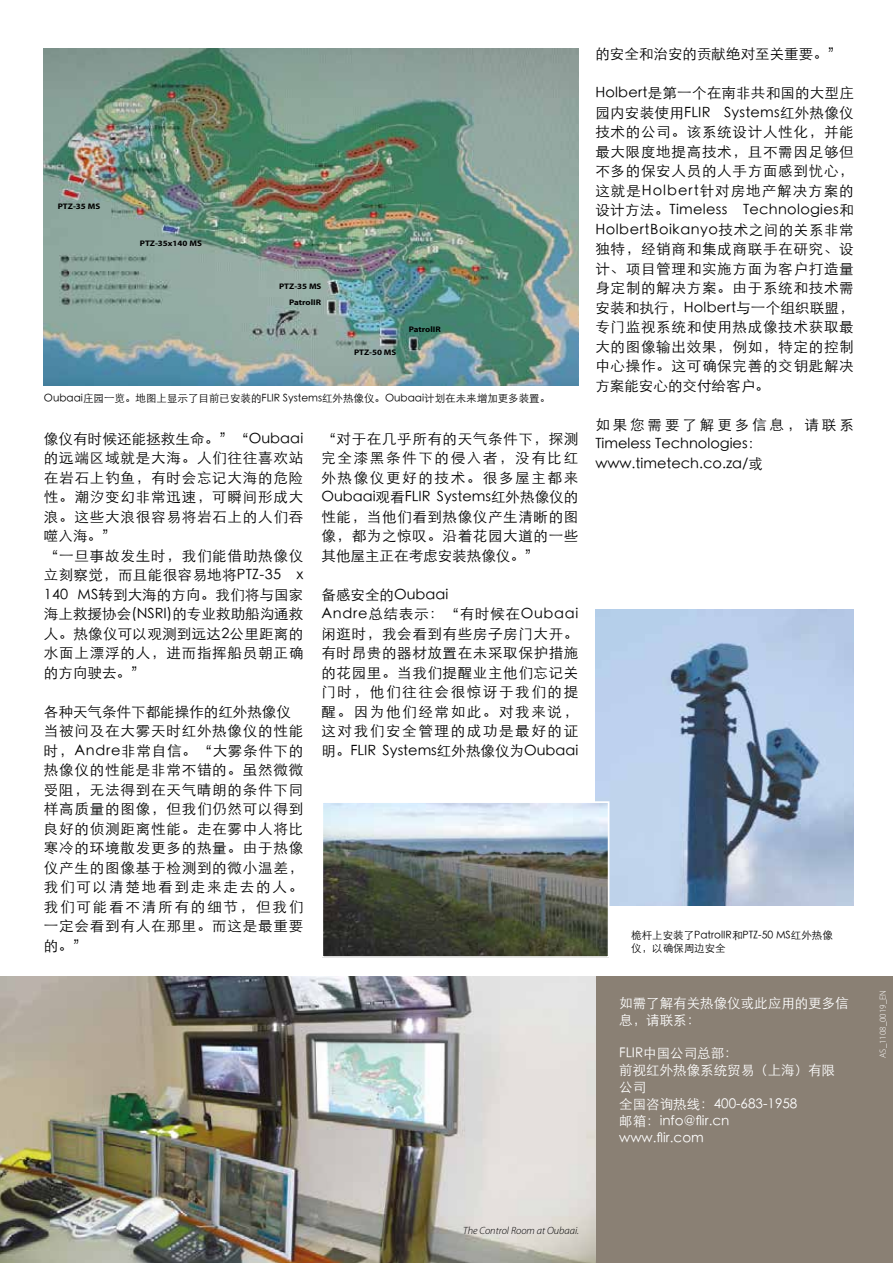
<style>
.page{position:relative;width:893px;height:1263px;background:#fff}
.page>*{position:absolute;margin:0;border:0;box-sizing:border-box;transform-origin:0 0}
.t1{font:300 14.25px/19.5px "ST Heiti SC";letter-spacing:.05em;color:#000}
.t2{font:300 14.25px/19.5px "ST Heiti SC";color:#000}
.t3{font:300 13.5px/17px "ST Heiti SC";color:#fff}
.t4{font:300 10.5px/12.6px "ST Heiti SC";color:#000}
.t5{font:italic 300 10.5px "Myriad Pro";color:#000}
.t6{font:300 9px "Myriad Pro";color:#fff}
.t7{font:700 8.1px/16.2px "Myriad Pro";color:#000;text-align:right;scale:1.11 1}
</style>
<div class="page">
<div style="left:595px;top:977px;width:298px;height:286px;background:#8a8074"></div>
<img style="left:44px;top:48px;width:534px;height:337px">
<img style="left:0;top:977px;width:595px;height:286px">
<img style="left:595px;top:610px;width:259px;height:296px">
<img style="left:324px;top:804px;width:282px;height:151px">
<div style="left:321px;top:801px;width:288px;height:157px;border:2px solid #fff"></div>
<p class="t7" style="left:58px;top:198px;width:40px">PTZ-35 MS</p>
<p class="t7" style="left:140px;top:234px;width:57px">PTZ-35x140 MS</p>
<p class="t7" style="left:279px;top:278px;width:40px">PTZ-35 MS<br>PatrolIR</p>
<p class="t7" style="left:354px;top:344px;width:40px">PTZ-50 MS</p>
<p class="t7" style="left:409px;top:321px;width:30px">PatrolIR</p>
<p class="t4" style="left:44px;top:391px;width:508px">Oubaai庄园一览。地图上显示了目前已安装的FLIR Systems红外热像仪。Oubaai计划在未来增加更多装置。</p>
<p class="t1" style="left:44px;top:427px;width:261px">像仪有时候还能拯救生命。”“Oubaai的远端区域就是大海。人们往往喜欢站在岩石上钓鱼，有时会忘记大海的危险性。潮汐变幻非常迅速，可瞬间形成大浪。这些大浪很容易将岩石上的人们吞噬入海。”<br>“一旦事故发生时，我们能借助热像仪立刻察觉，而且能很容易地将PTZ-35 x<br>140 MS转到大海的方向。我们将与国家海上救援协会(NSRI)的专业救助船沟通救人。热像仪可以观测到远达2公里距离的水面上漂浮的人，进而指挥船员朝正确的方向驶去。”</p>
<p class="t1" style="left:44px;top:700px;width:261px">各种天气条件下都能操作的红外热像仪当被问及在大雾天时红外热像仪的性能时，Andre非常自信。“大雾条件下的热像仪的性能是非常不错的。虽然微微受阻，无法得到在天气晴朗的条件下同样高质量的图像，但我们仍然可以得到良好的侦测距离性能。走在雾中人将比寒冷的环境散发更多的热量。由于热像仪产生的图像基于检测到的微小温差，我们可以清楚地看到走来走去的人。我们可能看不清所有的细节，但我们一定会看到有人在那里。而这是最重要的。”</p>
<p class="t1" style="left:321px;top:427px;width:258px;text-align:justify">“对于在几乎所有的天气条件下，探测完全漆黑条件下的侵入者，没有比红外热像仪更好的技术。很多屋主都来Oubaai观看FLIR Systems红外热像仪的性能，当他们看到热像仪产生清晰的图像，都为之惊叹。沿着花园大道的一些其他屋主正在考虑安装热像仪。”</p>
<p class="t1" style="left:321px;top:583px;width:258px">备感安全的Oubaai<br>Andre总结表示：“有时候在Oubaai闲逛时，我会看到有些房子房门大开。有时昂贵的器材放置在未采取保护措施的花园里。当我们提醒业主他们忘记关门时，他们往往会很惊讶于我们的提醒。因为他们经常如此。对我来说，这对我们安全管理的成功是最好的证明。FLIR Systems红外热像仪为Oubaai</p>
<p class="t2" style="left:595px;top:43px;width:249px">的安全和治安的贡献绝对至关重要。”</p>
<p class="t1" style="left:595px;top:82px;width:260px;text-align:justify">Holbert是第一个在南非共和国的大型庄园内安装使用FLIR Systems红外热像仪技术的公司。该系统设计人性化，并能最大限度地提高技术，且不需因足够但不多的保安人员的人手方面感到忧心，这就是Holbert针对房地产解决方案的设计方法。Timeless Technologies和HolbertBoikanyo技术之间的关系非常独特，经销商和集成商联手在研究、设计、项目管理和实施方面为客户打造量身定制的解决方案。由于系统和技术需安装和执行，Holbert与一个组织联盟，专门监视系统和使用热成像技术获取最大的图像输出效果，例如，特定的控制中心操作。这可确保完善的交钥匙解决方案能安心的交付给客户。</p>
<p class="t2" style="left:595px;top:413px;width:260px">如果您需要了解更多信息，请联系<br>Timeless Technologies：www.timetech.co.za/或</p>
<p class="t4" style="left:631px;top:928px;width:203px">桅杆上安装了PatrolIR和PTZ-50 MS红外热像仪，以确保周边安全</p>
<p class="t3" style="left:619px;top:993px;width:231px">如需了解有关热像仪或此应用的更多信息，请联系：</p>
<p class="t3" style="left:619px;top:1044px;width:217px">FLIR中国公司总部：<br>前视红外热像系统贸易（上海）有限公司<br>全国咨询热线：400-683-1958<br>邮箱：info@flir.cn<br>www.flir.com</p>
<p class="t6" style="left:877px;top:1058px;width:70px;rotate:-90deg">AS_1108_0019_EN</p>
<p class="t5" style="left:463px;top:1224px;width:118px">The Control Room at Oubaai.</p>
</div>
